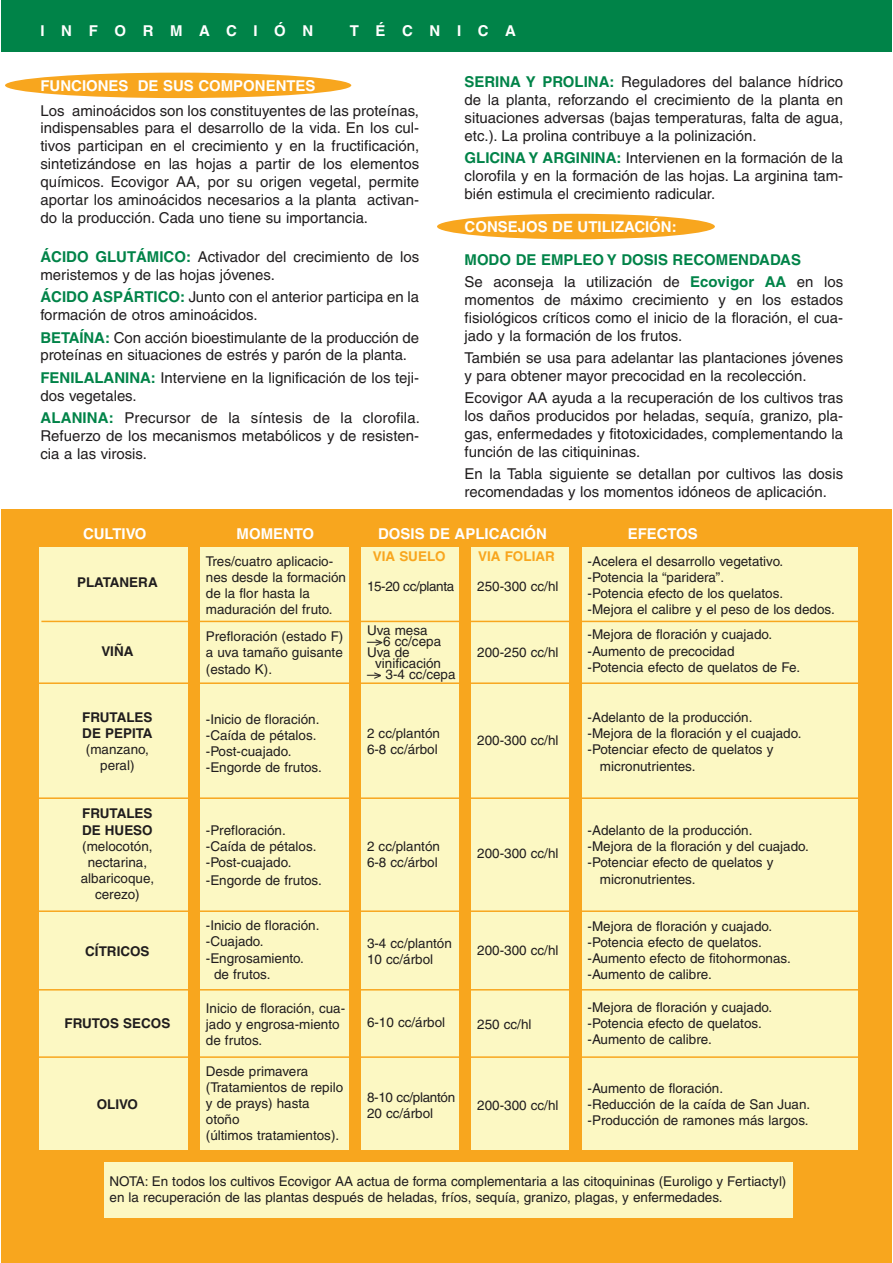
<style>
.page{position:relative;width:893px;height:1263px;background:#fff}
.page>*{position:absolute;margin:0;border:0;box-sizing:border-box;transform-origin:0 0}
.t1{font:15px/18px "Helvetica";color:#201d1e;text-align:justify}
.t2{font:700 15px "Helvetica";color:#fff}
.t3{font:700 15px/22.2px "Helvetica";color:#008348}
.t4{font:700 15px "Helvetica";letter-spacing:1.11em;color:#fff}
.t5{font:13.5px/16.2px "Helvetica";color:#201d1e}
.t6{font:700 13.5px/16.2px "Helvetica";color:#201d1e}
.t7{font:13.5px/16.2px "Helvetica";letter-spacing:-.02em;color:#201d1e}
.t8{font:700 13.5px "Helvetica";color:#f8a61e}
.t9{font:13.5px "Helvetica";letter-spacing:-.03em;color:#201d1e}
.s1{font-weight:700;color:#008348}
.s2{font-weight:400;color:#201d1e}
</style>
<div class="page">
<div style="left:437px;top:214px;width:278px;height:25px;background:#f8a61e;border-radius:50%"></div>
<div style="left:1px;top:509px;width:891px;height:754px;background:#f8a61e"></div>
<div style="left:1px;top:0;width:891px;height:51px;background:#008348"></div>
<div style="left:582px;top:548px;width:275px;height:602px;background:#fcf8c3"></div>
<div style="left:39px;top:548px;width:148px;height:602px;background:#fcf8c3"></div>
<div style="left:200px;top:548px;width:148px;height:602px;background:#fcf8c3"></div>
<div style="left:471px;top:548px;width:98px;height:602px;background:#fcf8c3"></div>
<div style="left:361px;top:548px;width:98px;height:602px;background:#fcf8c3"></div>
<hr style="left:41px;top:621px;width:830px;height:1px;background:#f8a61e">
<hr style="left:30px;top:682px;width:830px;height:2px;background:#f8a61e">
<hr style="left:38px;top:797px;width:830px;height:2px;background:#f8a61e">
<hr style="left:39px;top:910px;width:830px;height:2px;background:#f8a61e">
<hr style="left:34px;top:989px;width:830px;height:2px;background:#f8a61e">
<hr style="left:33px;top:1056px;width:830px;height:2px;background:#f8a61e">
<div style="left:5px;top:73px;width:346px;height:25px;background:#f8a61e;border-radius:50%"></div>
<div style="left:104px;top:1162px;width:688px;height:56px;background:#fcf8c3"></div>
<p class="t4" style="left:40px;top:25px;width:274px">INFORMACIÓN</p>
<p class="t4" style="left:350px;top:25px;width:168px">TÉCNICA</p>
<p class="t2" style="left:40px;top:80px;width:277px">FUNCIONES DE SUS COMPONENTES</p>
<p class="t1" style="left:40px;top:103px;width:380px">Los aminoácidos son los constituyentes de las proteínas, indispensables para el desarrollo de la vida. En los cul&shy;tivos participan en el crecimiento y en la fructificación, sintetizándose en las hojas a partir de los elementos químicos. Ecovigor AA, por su origen vegetal, permite aportar los aminoácidos necesarios a la planta activan&shy;do la producción. Cada uno tiene su importancia.</p>
<p class="t1" style="left:40px;top:249px;width:380px"><span class="s1">ÁCIDO GLUTÁMICO:</span> Activador del crecimiento de los meristemos y de las hojas jóvenes.</p>
<p class="t1" style="left:40px;top:290px;width:380px"><span class="s1">ÁCIDO ASPÁRTICO:</span> Junto con el anterior participa en la formación de otros aminoácidos.</p>
<p class="t1" style="left:40px;top:330px;width:380px"><span class="s1">BETAÍNA:</span> Con acción bioestimulante de la producción de proteínas en situaciones de estrés y parón de la planta.</p>
<p class="t1" style="left:40px;top:370px;width:380px"><span class="s1">FENILALANINA:</span> Interviene en la lignificación de los teji&shy;dos vegetales.</p>
<p class="t1" style="left:40px;top:410px;width:381px"><span class="s1">ALANINA:</span> Precursor de la síntesis de la clorofila.<br>Refuerzo de los mecanismos metabólicos y de resisten&shy;cia a las virosis.</p>
<p class="t1" style="left:464px;top:74px;width:380px"><span class="s1">SERINA Y PROLINA:</span> Reguladores del balance hídrico de la planta, reforzando el crecimiento de la planta en situaciones adversas (bajas temperaturas, falta de agua, etc.). La prolina contribuye a la polinización.</p>
<p class="t1" style="left:464px;top:150px;width:380px"><span class="s1">GLICINA Y ARGININA:</span> Intervienen en la formación de la clorofila y en la formación de las hojas. La arginina tam&shy;bién estimula el crecimiento radicular.</p>
<p class="t2" style="left:464px;top:221px;width:214px">CONSEJOS DE UTILIZACIÓN:</p>
<p class="t3" style="left:464px;top:250px;width:380px">MODO DE EMPLEO Y DOSIS RECOMENDADAS<br><span class="s2">Se aconseja la utilización de</span> Ecovigor AA <span class="s2">en los</span></p>
<p class="t1" style="left:464px;top:292px;width:380px">momentos de máximo crecimiento y en los estados fisiológicos críticos como el inicio de la floración, el cua&shy;jado y la formación de los frutos.</p>
<p class="t1" style="left:464px;top:350px;width:380px">También se usa para adelantar las plantaciones jóvenes y para obtener mayor precocidad en la recolección.</p>
<p class="t1" style="left:464px;top:390px;width:380px">Ecovigor AA ayuda a la recuperación de los cultivos tras los daños producidos por heladas, sequía, granizo, pla&shy;gas, enfermedades y fitotoxicidades, complementando la función de las citiquininas.</p>
<p class="t1" style="left:464px;top:466px;width:380px">En la Tabla siguiente se detallan por cultivos las dosis recomendadas y los momentos idóneos de aplicación.</p>
<p class="t2" style="left:83px;top:528px;width:65px">CULTIVO</p>
<p class="t2" style="left:237px;top:528px;width:79px">MOMENTO</p>
<p class="t2" style="left:378px;top:528px;width:170px">DOSIS DE APLICACIÓN</p>
<p class="t2" style="left:628px;top:528px;width:72px">EFECTOS</p>
<p class="t8" style="left:373px;top:551px;width:74px">VIA SUELO</p>
<p class="t8" style="left:478px;top:551px;width:78px">VIA FOLIAR</p>
<p class="t5" style="left:206px;top:554px;width:142px">Tres/cuatro aplicacio&shy;nes desde la formación de la flor hasta la maduración del fruto.</p>
<p class="t5" style="left:206px;top:630px;width:139px;text-align:justify">Prefloración (estado F) a uva tamaño guisante (estado K).</p>
<p class="t5" style="left:206px;top:712px;width:117px">-Inicio de floración. -Caída de pétalos. -Post-cuajado. -Engorde de frutos.</p>
<p class="t5" style="left:587px;top:554px;width:249px">-Acelera el desarrollo vegetativo. -Potencia la “paridera”.<br>-Potencia efecto de los quelatos.<br>-Mejora el calibre y el peso de los dedos.</p>
<p class="t5" style="left:587px;top:628px;width:214px">-Mejora de floración y cuajado. -Aumento de precocidad<br>-Potencia efecto de quelatos de Fe.</p>
<p class="t5" style="left:587px;top:710px;width:166px">-Adelanto de la producción.</p>
<p class="t5" style="left:587px;top:727px;width:215px">-Mejora de la floración y el cuajado.</p>
<p class="t5" style="left:587px;top:743px;width:187px">-Potenciar efecto de quelatos y</p>
<p class="t5" style="left:600px;top:759px;width:97px">micronutrientes.</p>
<p class="t6" style="left:77px;top:576px;width:82px">PLATANERA</p>
<p class="t9" style="left:367px;top:581px;width:89px">15-20 cc/planta</p>
<p class="t5" style="left:367px;top:625px;width:76px;line-height:11.2px">Uva mesa —&gt;6 cc/cepa<br>Uva de</p>
<p class="t5" style="left:367px;top:659px;width:90px;line-height:11.2px;text-align:center">vinificación<br>—&gt; 3-4 cc/cepa</p>
<p class="t5" style="left:477px;top:579px;width:83px">250-300 cc/hl</p>
<p class="t6" style="left:101px;top:644px;width:34px">VIÑA</p>
<p class="t5" style="left:477px;top:646px;width:83px">200-250 cc/hl</p>
<p class="t6" style="left:82px;top:710px;width:72px">FRUTALES<br>DE PEPITA</p>
<p class="t5" style="left:86px;top:742px;width:65px;text-align:center">(manzano, peral)</p>
<p class="t6" style="left:82px;top:807px;width:72px">FRUTALES<br>DE HUESO</p>
<p class="t5" style="left:81px;top:839px;width:75px;text-align:center">(melocotón, nectarina, albaricoque, cerezo)</p>
<p class="t5" style="left:367px;top:726px;width:74px">2 cc/plantón<br>6-8 cc/árbol</p>
<p class="t5" style="left:477px;top:734px;width:83px">200-300 cc/hl</p>
<p class="t5" style="left:206px;top:823px;width:117px">-Prefloración. -Caída de pétalos. -Post-cuajado. -Engorde de frutos.</p>
<p class="t5" style="left:206px;top:919px;width:115px">-Inicio de floración.</p>
<p class="t5" style="left:206px;top:935px;width:59px">-Cuajado.</p>
<p class="t5" style="left:206px;top:951px;width:100px">-Engrosamiento.</p>
<p class="t5" style="left:214px;top:967px;width:58px">de frutos.</p>
<p class="t5" style="left:206px;top:1001px;width:141px">Inicio de floración, cua&shy;jado y engrosa-miento de frutos.</p>
<p class="t5" style="left:206px;top:1064px;width:139px">Desde primavera (Tratamientos de repilo y de prays) hasta otoño<br>(últimos tratamientos).</p>
<p class="t5" style="left:587px;top:824px;width:166px">-Adelanto de la producción.</p>
<p class="t5" style="left:587px;top:840px;width:223px">-Mejora de la floración y del cuajado.</p>
<p class="t5" style="left:587px;top:856px;width:187px">-Potenciar efecto de quelatos y</p>
<p class="t5" style="left:600px;top:872px;width:97px">micronutrientes.</p>
<p class="t5" style="left:587px;top:919px;width:205px">-Mejora de floración y cuajado. -Potencia efecto de quelatos. -Aumento efecto de fitohormonas. -Aumento de calibre.</p>
<p class="t5" style="left:587px;top:1000px;width:186px">-Mejora de floración y cuajado. -Potencia efecto de quelatos. -Aumento de calibre.</p>
<p class="t5" style="left:587px;top:1081px;width:224px">-Aumento de floración.<br>-Reducción de la caída de San Juan. -Producción de ramones más largos.</p>
<p class="t5" style="left:367px;top:839px;width:74px">2 cc/plantón<br>6-8 cc/árbol</p>
<p class="t5" style="left:477px;top:847px;width:83px">200-300 cc/hl</p>
<p class="t5" style="left:367px;top:936px;width:86px">3-4 cc/plantón<br>10 cc/árbol</p>
<p class="t6" style="left:85px;top:944px;width:66px">CÍTRICOS</p>
<p class="t5" style="left:477px;top:944px;width:83px">200-300 cc/hl</p>
<p class="t5" style="left:367px;top:1015px;width:80px">6-10 cc/árbol</p>
<p class="t6" style="left:65px;top:1017px;width:107px">FRUTOS SECOS</p>
<p class="t5" style="left:477px;top:1017px;width:56px">250 cc/hl</p>
<p class="t7" style="left:367px;top:1090px;width:90px">8-10 cc/plantón<br>20 cc/árbol</p>
<p class="t6" style="left:97px;top:1098px;width:43px">OLIVO</p>
<p class="t5" style="left:477px;top:1098px;width:83px">200-300 cc/hl</p>
<p class="t5" style="left:110px;top:1174px;width:678px">NOTA: En todos los cultivos Ecovigor AA actua de forma complementaria a las citoquininas (Euroligo y Fertiactyl) en la recuperación de las plantas después de heladas, fríos, sequía, granizo, plagas, y enfermedades.</p>
</div>
